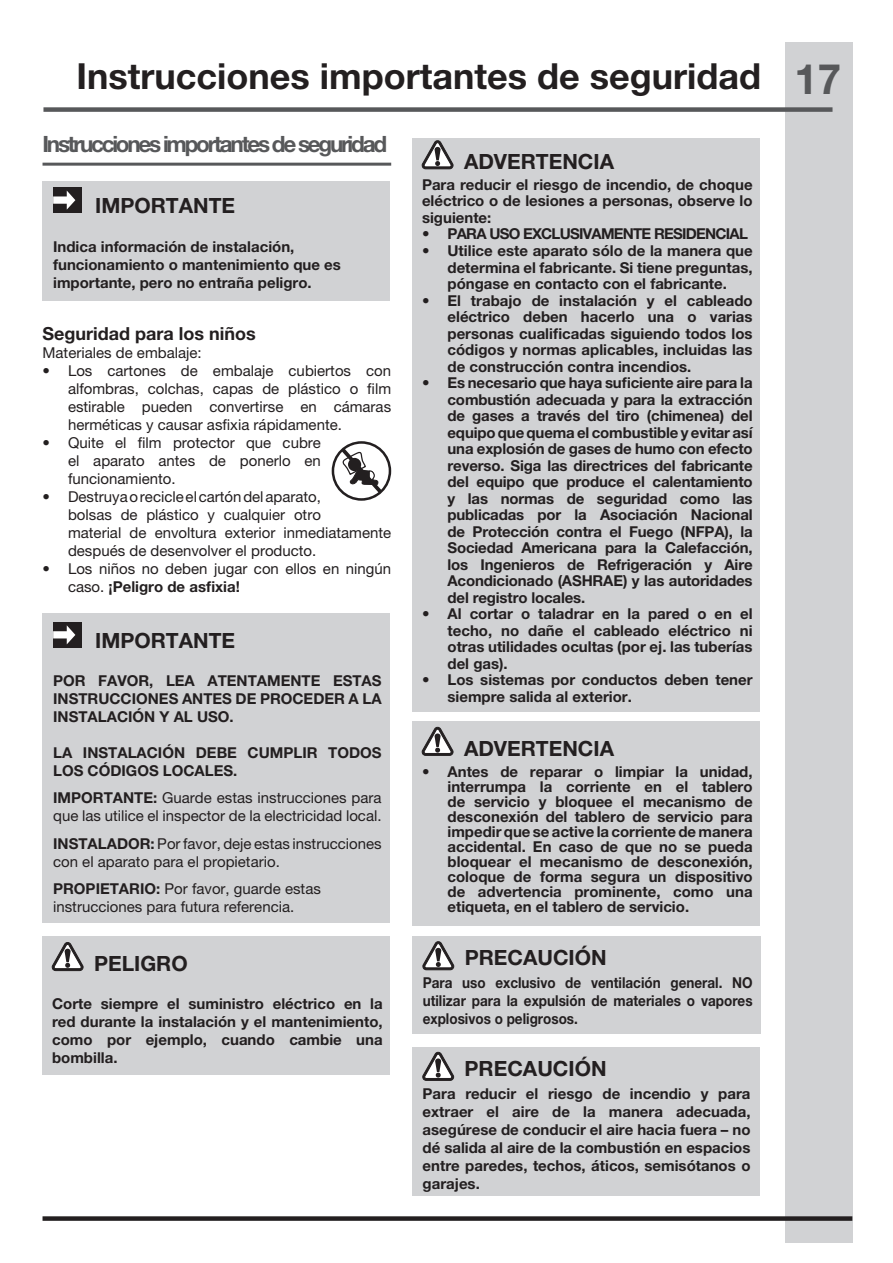
<style>
.page{position:relative;width:893px;height:1263px;background:#fff}
.page>*{position:absolute;margin:0;border:0;box-sizing:border-box;transform-origin:0 0}
.Headline-01{font:700 42px "Helvetica Neue LT Pro";color:#57585a}
.Headline-01-2{font:700 36px "Helvetica Neue LT Pro";color:#231f20}
.Headline-01__small{font:700 22.5px "Helvetica Neue LT Pro";letter-spacing:-.1em;color:#57585a}
.t1{font:700 21px "Helvetica Neue LT Pro";color:#231f20}
.t2{font:700 18px "Helvetica Neue LT Pro";color:#231f20}
.t3{font:700 15px/16.5px "Helvetica Neue LT Pro";color:#231f20;text-align:justify}
.Indent{font:15px/18px "Helvetica Neue LT Pro";color:#231f20}
.t4{font:700 15px/18px "Helvetica Neue LT Pro";color:#231f20;text-align:justify;scale:.9 1}
.t5{font:700 15px "Helvetica Neue LT Pro";letter-spacing:-.05em;color:#231f20}
.s1{font-weight:700}
</style>
<div class="page">
<div style="left:785px;top:42px;width:67px;height:1201px;background:#d1d2d4"></div>
<div style="left:43px;top:1216px;width:809px;height:5px;background:#231f20"></div>
<div style="left:43px;top:107px;width:789px;height:5px;background:#57585a"></div>
<hr style="left:43px;top:163px;width:348px;height:3px;background:#57585a">
<div style="left:43px;top:181px;width:347px;height:120px;background:#d1d2d4"></div>
<div style="left:53px;top:187px;width:28px;height:26px;background:#231f20"></div>
<svg style="left:53px;top:191px;width:22px;height:19px"></svg>
<div style="left:43px;top:613px;width:347px;height:310px;background:#d1d2d4"></div>
<div style="left:53px;top:622px;width:28px;height:26px;background:#231f20"></div>
<svg style="left:53px;top:625px;width:22px;height:19px"></svg>
<div style="left:43px;top:936px;width:347px;height:139px;background:#d1d2d4"></div>
<svg style="left:52px;top:942px;width:31px;height:29px"></svg>
<div style="left:412px;top:138px;width:348px;height:574px;background:#d1d2d4"></div>
<svg style="left:422px;top:140px;width:31px;height:29px"></svg>
<div style="left:412px;top:722px;width:348px;height:204px;background:#d1d2d4"></div>
<svg style="left:422px;top:727px;width:31px;height:29px"></svg>
<div style="left:412px;top:936px;width:349px;height:97px;background:#d1d2d4"></div>
<svg style="left:423px;top:941px;width:31px;height:29px"></svg>
<div style="left:412px;top:1047px;width:348px;height:148px;background:#d1d2d4"></div>
<svg style="left:422px;top:1052px;width:32px;height:29px"></svg>
<svg style="left:332px;top:441px;width:59px;height:60px"></svg>
<p class="Headline-01-2" style="left:77px;top:54px;width:686px">Instrucciones importantes de seguridad</p>
<p class="Headline-01__small" style="left:43px;top:130px;width:346px">Instrucciones importantes de seguridad</p>
<p class="t1" style="left:95px;top:193px;width:141px">IMPORTANTE</p>
<p class="t3" style="left:53px;top:237px;width:289px;line-height:18px;text-align:left">Indica información de instalación, funcionamiento o mantenimiento que es importante, pero no entraña peligro.</p>
<p class="t2" style="left:43px;top:323px;width:215px">Seguridad para los niños</p>
<p class="Indent" style="left:43px;top:344px;width:161px">Materiales de embalaje:</p>
<p class="Indent" style="left:68px;top:362px;width:325px;text-align:justify;text-indent:-26px">• Los cartones de embalaje cubiertos con alfombras, colchas, capas de plástico o film estirable pueden convertirse en cámaras herméticas y causar asfixia rápidamente.</p>
<p class="Indent" style="left:68px;top:434px;width:254px;text-align:justify;text-indent:-26px">• Quite el film protector que cubre el aparato antes de ponerlo en funcionamiento.</p>
<p class="Indent" style="left:68px;top:488px;width:325px;text-indent:-26px">• Destruya o recicle el cartón del aparato,<br>bolsas de plástico y cualquier otro<br>material de envoltura exterior inmediatamente después de desenvolver el producto.</p>
<p class="Indent" style="left:68px;top:560px;width:325px;text-indent:-26px">• Los niños no deben jugar con ellos en ningún caso. <span class="s1">¡Peligro de asfixia!</span></p>
<p class="t1" style="left:95px;top:627px;width:141px">IMPORTANTE</p>
<p class="t3" style="left:53px;top:672px;width:330px;line-height:18px">POR FAVOR, LEA ATENTAMENTE ESTAS INSTRUCCIONES ANTES DE PROCEDER A LA INSTALACIÓN Y AL USO.</p>
<p class="t3" style="left:53px;top:744px;width:330px;line-height:18px">LA INSTALACIÓN DEBE CUMPLIR TODOS<br>LOS CÓDIGOS LOCALES.</p>
<p class="Indent" style="left:53px;top:789px;width:330px"><span class="s1">IMPORTANTE:</span> Guarde estas instrucciones para que las utilice el inspector de la electricidad local.</p>
<p class="Indent" style="left:53px;top:834px;width:330px"><span class="s1">INSTALADOR:</span> Por favor, deje estas instrucciones con el aparato para el propietario.</p>
<p class="Indent" style="left:53px;top:879px;width:269px"><span class="s1">PROPIETARIO:</span> Por favor, guarde estas instrucciones para futura referencia.</p>
<p class="t1" style="left:94px;top:950px;width:95px">PELIGRO</p>
<p class="t3" style="left:52px;top:995px;width:332px;line-height:18px">Corte siempre el suministro eléctrico en la red durante la instalación y el mantenimiento, como por ejemplo, cuando cambie una bombilla.</p>
<p class="t1" style="left:464px;top:148px;width:152px">ADVERTENCIA</p>
<p class="t3" style="left:422px;top:176px;width:332px">Para reducir el riesgo de incendio, de choque eléctrico o de lesiones a personas, observe lo siguiente:</p>
<p class="t5" style="left:422px;top:225px;width:327px">• PARA USO EXCLUSIVAMENTE RESIDENCIAL</p>
<p class="t3" style="left:447px;top:242px;width:307px;text-indent:-26px">• Utilice este aparato sólo de la manera que determina el fabricante. Si tiene preguntas, póngase en contacto con el fabricante.</p>
<p class="t3" style="left:447px;top:292px;width:307px;text-indent:-26px">• El trabajo de instalación y el cableado eléctrico deben hacerlo una o varias personas cualificadas siguiendo todos los códigos y normas aplicables, incluidas las de construcción contra incendios.</p>
<p class="t3" style="left:447px;top:374px;width:307px;text-indent:-26px">• Es necesario que haya suficiente aire para la combustión adecuada y para la extracción de gases a través del tiro (chimenea) del equipo que quema el combustible y evitar así una explosión de gases de humo con efecto reverso. Siga las directrices del fabricante del equipo que produce el calentamiento y las normas de seguridad como las publicadas por la Asociación Nacional de Protección contra el Fuego (NFPA), la Sociedad Americana para la Calefacción, los Ingenieros de Refrigeración y Aire Acondicionado (ASHRAE) y las autoridades del registro locales.</p>
<p class="t3" style="left:447px;top:605px;width:307px;text-indent:-26px">• Al cortar o taladrar en la pared o en el techo, no dañe el cableado eléctrico ni otras utilidades ocultas (por ej. las tuberías del gas).</p>
<p class="t3" style="left:447px;top:671px;width:307px;text-indent:-26px">• Los sistemas por conductos deben tener siempre salida al exterior.</p>
<p class="t1" style="left:464px;top:735px;width:152px">ADVERTENCIA</p>
<p class="t3" style="left:447px;top:763px;width:307px;line-height:15px;text-indent:-26px">• Antes de reparar o limpiar la unidad, interrumpa la corriente en el tablero de servicio y bloquee el mecanismo de desconexión del tablero de servicio para impedir que se active la corriente de manera accidental. En caso de que no se pueda bloquear el mecanismo de desconexión, coloque de forma segura un dispositivo de advertencia prominente, como una etiqueta, en el tablero de servicio.</p>
<p class="t1" style="left:465px;top:945px;width:143px">PRECAUCIÓN</p>
<p class="t4" style="left:423px;top:973px;width:368px">Para uso exclusivo de ventilación general. NO utilizar para la expulsión de materiales o vapores explosivos o peligrosos.</p>
<p class="t1" style="left:465px;top:1055px;width:143px">PRECAUCIÓN</p>
<p class="t3" style="left:423px;top:1084px;width:329px;line-height:18px">Para reducir el riesgo de incendio y para extraer el aire de la manera adecuada, asegúrese de conducir el aire hacia fuera – no dé salida al aire de la combustión en espacios entre paredes, techos, áticos, semisótanos o garajes.</p>
<p class="Headline-01" style="left:794px;top:53px;width:48px">17</p>
</div>
